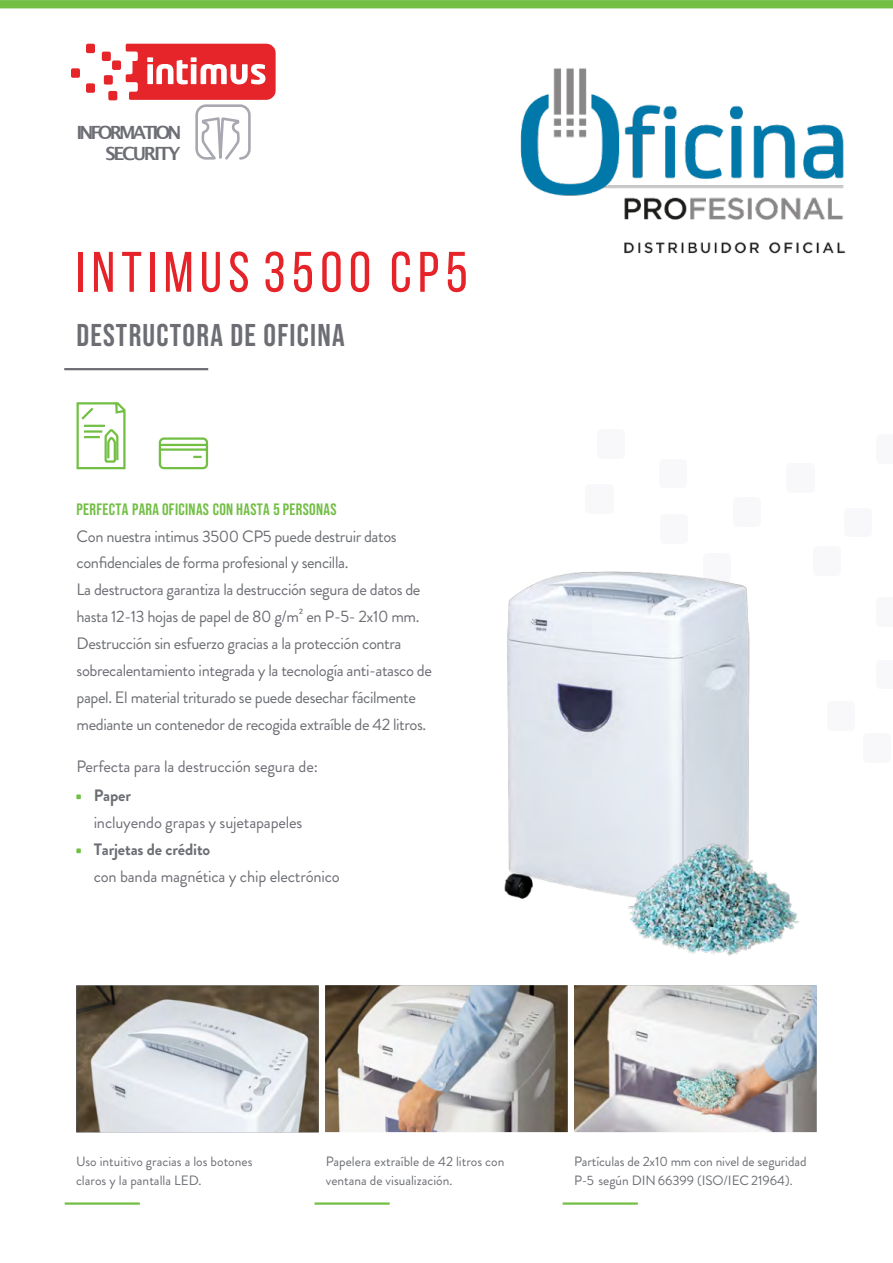
<style>
.page{position:relative;width:893px;height:1263px;background:#fff}
.page>*{position:absolute;margin:0;border:0;box-sizing:border-box;transform-origin:0 0}
.t1{font:57px "Bebas Neue";letter-spacing:.11em;color:#e52329}
.t2{font:700 31.5px "Bebas Neue Pro";letter-spacing:.04em;color:#6c6e74}
.t3{font:700 18.15px/20.9px "Lucida Grande";letter-spacing:-.17em;color:#6c6e74;text-align:right}
.t4{font:16.5px/26.8px "Brandon Grotesque";letter-spacing:-.025em;color:#6c6e74}
.t5{font:700 16.5px "Bebas Neue Pro";letter-spacing:.02em;color:#72bf44}
.t6{font:700 16.5px "Brandon Grotesque";letter-spacing:-.01em;color:#6c6e74}
.t7{font:13.5px/19px "Brandon Grotesque";color:#6c6e74}
</style>
<div class="page">
<svg style="left:86px;top:44px;width:9px;height:9px"></svg>
<svg style="left:86px;top:83px;width:9px;height:10px"></svg>
<svg style="left:71px;top:68px;width:9px;height:10px"></svg>
<svg style="left:102px;top:44px;width:174px;height:56px"></svg>
<svg style="left:195px;top:106px;width:56px;height:54px"></svg>
<img style="left:504px;top:571px;width:246px;height:328px">
<svg style="left:64px;top:368px;width:145px;height:3px"></svg>
<img style="left:76px;top:985px;width:243px;height:147px">
<img style="left:325px;top:985px;width:242px;height:147px">
<img style="left:597px;top:817px;width:202px;height:139px">
<img style="left:574px;top:985px;width:242px;height:147px">
<div style="left:0;top:0;width:892px;height:8px;background:#72bf44"></div>
<svg style="left:76px;top:402px;width:50px;height:68px"></svg>
<svg style="left:158px;top:439px;width:51px;height:31px"></svg>
<svg style="left:76px;top:794px;width:5px;height:5px"></svg>
<svg style="left:76px;top:848px;width:5px;height:5px"></svg>
<svg style="left:64px;top:1202px;width:76px;height:3px"></svg>
<svg style="left:314px;top:1202px;width:76px;height:3px"></svg>
<svg style="left:562px;top:1202px;width:76px;height:3px"></svg>
<img style="left:520px;top:68px;width:326px;height:186px">
<p class="t3" style="left:77px;top:122px;width:106px">INFORMATION<br>SECURITY</p>
<h1 class="t1" style="left:76px;top:249px;width:393px">INTIMUS 3500 CP5</h1>
<h2 class="t2" style="left:76px;top:320px;width:270px">DESTRUCTORA DE OFICINA</h2>
<p class="t5" style="left:76px;top:502px;width:261px">PERFECTA PARA OFICINAS CON HASTA 5PERSONAS</p>
<p class="t4" style="left:76px;top:523px;width:357px">Con nuestra intimus 3500 CP5 puede destruir datos confidenciales de forma profesional y sencilla.<br>La destructora garantiza la destrucción segura de datos de hasta 12-13 hojas de papel de 80 g/m² en P-5- 2x10 mm.<br>Destrucción sin esfuerzo gracias a la protección contra sobrecalentamiento integrada y la tecnología anti-atasco de papel. El material triturado se puede desechar fácilmente mediante un contenedor de recogida extraíble de 42 litros.</p>
<p class="t4" style="left:76px;top:753px;width:243px">Perfecta para la destrucción segura de:</p>
<p class="t6" style="left:94px;top:784px;width:39px">Paper</p>
<p class="t4" style="left:94px;top:809px;width:210px">incluyendo grapas y sujetapapeles</p>
<p class="t6" style="left:94px;top:837px;width:118px">Tarjetas de crédito</p>
<p class="t4" style="left:94px;top:863px;width:248px">con banda magnética y chip electrónico</p>
<p class="t7" style="left:76px;top:1152px;width:178px">Uso intuitivo gracias a los botones claros y la pantalla LED.</p>
<p class="t7" style="left:326px;top:1151px;width:180px;line-height:19.5px">Papelera extraíble de 42 litros con ventana de visualización.</p>
<p class="t7" style="left:574px;top:1152px;width:234px">Partículas de 2x10 mm con nivel de seguridad<br>P-5 según DIN66399 (ISO/IEC 21964).</p>
</div>
